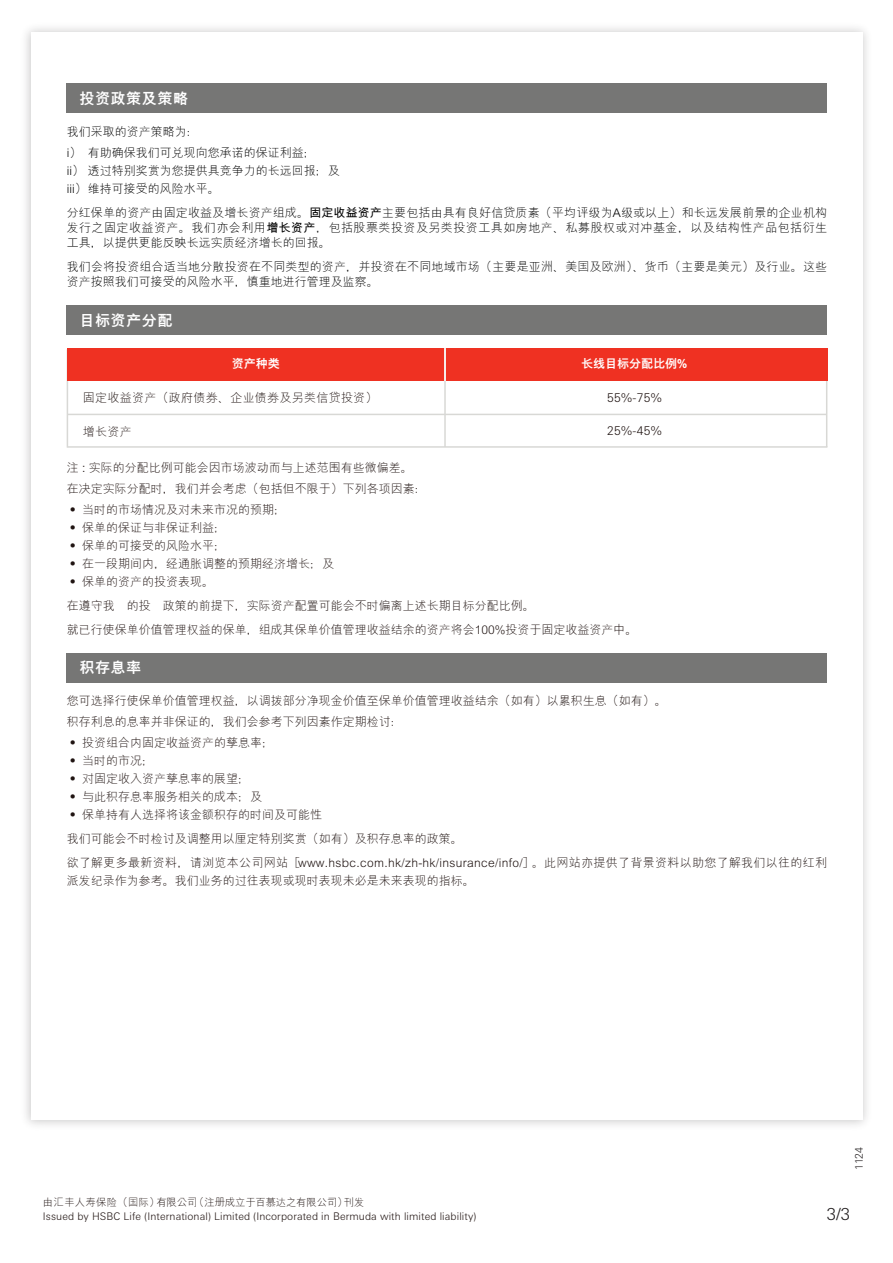
<style>
.page{position:relative;width:893px;height:1263px;background:#fff}
.page>*{position:absolute;margin:0;border:0;box-sizing:border-box;transform-origin:0 0}
.t1{font:300 16.5px "Univers Nextfor HSBC";color:#231f20}
.t2{font:800 15px "M Hei PR Cfor HSBC";letter-spacing:.04em;color:#fff}
.t3{font:300 12px/18px "M Hei PR Cfor HSBC";color:#201412}
.t4{font:300 12px/15px "M Hei PR Cfor HSBC";color:#000001}
.t5{font:300 12px/24px "M Hei PR Cfor HSBC";letter-spacing:.025em;color:#201412}
.t6{font:300 12px "Univers Nextfor HSBC";letter-spacing:.025em;color:#201412}
.t7{font:800 12px "M Hei PR Cfor HSBC";color:#fff}
.t8{font:300 10.5px "Univers Nextfor HSBC";letter-spacing:.01em;color:#201412}
.t9{font:300 10.5px "Univers Nextfor HSBC";color:#231f20}
.t10{font:300 10.35px "M Hei PR Cfor HSBC";letter-spacing:-.01em;color:#201412}
.s1{font-weight:700}
.s2{font-family:"M Hei H Kfor HSBC"}
.s3{font-size:10.5px}
.s4{font-family:"M Hei H Kfor HSBC";font-size:10.5px}
</style>
<div class="page">
<hr style="left:67px;top:349px;width:1px;height:99px;background:#d8d8d5">
<hr style="left:826px;top:348px;width:1px;height:99px;background:#d8d8d5">
<div style="left:67px;top:83px;width:760px;height:30px;background:#767675"></div>
<div style="left:67px;top:305px;width:760px;height:30px;background:#767675"></div>
<div style="left:67px;top:653px;width:760px;height:29px;background:#767675"></div>
<div style="left:67px;top:348px;width:760px;height:33px;background:#ef3122"></div>
<hr style="left:444px;top:348px;width:2px;height:99px;background:#d8d8d5">
<hr style="left:68px;top:414px;width:758px;height:1px;background:#d8d8d5">
<hr style="left:68px;top:446px;width:759px;height:2px;background:#d8d8d5">
<hr style="left:444px;top:348px;width:2px;height:33px;background:#fff">
<p class="t2" style="left:79px;top:90px;width:110px">投资政策及策略</p>
<p class="t4" style="left:67px;top:122px;width:251px;line-height:21px">我们采取的资产策略为：<br>i） 有助确保我们可兑现向您承诺的保证利益；</p>
<p class="t4" style="left:67px;top:162px;width:275px;line-height:18px">ii） 透过特别奖赏为您提供具竞争力的长远回报；及iii） 维持可接受的风险水平。</p>
<p class="t4" style="left:67px;top:206px;width:762px;text-align:justify">分红保单的资产由固定收益及增长资产组成。<span class="s1">固定收益资产</span>主要包括由具有良好信贷质素（平均评级为A级或以上）和长远发展前景的企业机构发行之固定收益资产。我们亦会利用<span class="s1">增长资产</span>，包括股票类投资及另类投资工具如房地产、私募股权或对冲基金，以及结构性产品包括衍生工具，以提供更能反映长远实质经济增长的回报。</p>
<p class="t4" style="left:67px;top:260px;width:762px">我们会将投资组合适当地分散投资在不同类型的资产，并投资在不同地域市场（主要是亚洲、美国及欧洲）、货币（主要是美元）及行业。这些资产按照我们可接受的风险水平，慎重地进行管理及监察。</p>
<p class="t2" style="left:79px;top:312px;width:94px">目标资产分配</p>
<p class="t7" style="left:232px;top:357px;width:49px">资产种类</p>
<p class="t7" style="left:581px;top:357px;width:108px">长线目标分配比例<span class="s2">%</span></p>
<p class="t5" style="left:83px;top:386px;width:296px">固定收益资产（政府债券、企业债券及另类信贷投资）</p>
<p class="t3" style="left:83px;top:422px;width:50px">增长资产</p>
<p class="t6" style="left:607px;top:389px;width:56px">55%-75%</p>
<p class="t6" style="left:607px;top:423px;width:56px">25%-45%</p>
<p class="t3" style="left:67px;top:457px;width:362px;line-height:21px">注 : 实际的分配比例可能会因市场波动而与上述范围有些微偏差。在决定实际分配时，我们并会考虑（<span class="s2">包括但不限于</span>）下列各项因素：<span class="s2">‧</span> 当时的市场情况及对未来市况的预期；</p>
<p class="t3" style="left:67px;top:518px;width:269px"><span class="s2">‧</span> 保单的保证与非保证利益；<br><span class="s2">‧</span> 保单的可接受的风险水平；<br><span class="s2">‧</span> 在一段期间内，经通胀调整的预期经济增长；及<span class="s2">‧</span> 保单的资产的投资表现。</p>
<p class="t3" style="left:67px;top:593px;width:572px;line-height:24px">在遵守我 的投 政策的前提下，实际资产配置可能会不时偏离上述长期目标分配比例。<br>就已行使保单价值管理权益的保单，组成其保单价值管理收益结余的资产将会100%投资于固定收益资产中。</p>
<p class="t2" style="left:79px;top:659px;width:63px">积存息率</p>
<p class="t3" style="left:67px;top:690px;width:602px;line-height:21px">您可选择行使保单价值管理权益，以调拨部分净现金价值至保单价值管理收益结余（如有）以累积生息（如有）。积存利息的息率并非保证的，我们会参考下列因素作定期检讨：<br><span class="s2">‧</span> 投资组合内固定收益资产的孳息率；</p>
<p class="t3" style="left:67px;top:751px;width:257px"><span class="s2">‧</span> 当时的市况；<br><span class="s2">‧</span> 对固定收入资产孳息率的展望；<br><span class="s2">‧</span> 与此积存息率服务相关的成本；及<br><span class="s2">‧</span> 保单持有人选择将该金额积存的时间及可能性</p>
<p class="t5" style="left:67px;top:826px;width:762px">我们可能会不时检讨及调整用以厘定特别奖赏（如有）及积存息率的政策。<br>欲了解更多最新资料，请浏览本公司网站［www.hsbc.com.hk/zh-hk/insurance/info/］。此网站亦提供了背景资料以助您了解我们以往的红利</p>
<p class="t3" style="left:67px;top:871px;width:410px">派发纪录作为参考。我们业务的过往表现或现时表现未必是未来表现的指标。</p>
<p class="t9" style="left:851px;top:1170px;width:25px;rotate:-90deg">1124</p>
<p class="t10" style="left:43px;top:1197px;width:323px">由<span class="s3">汇</span>丰人寿保险<span class="s4">（</span>国际<span class="s4">）有限公司（</span>注<span class="s3">册</span>成立于百慕达之有限公司<span class="s4">）</span>刊发</p>
<p class="t8" style="left:43px;top:1209px;width:435px">Issued by HSBC Life (International) Limited (Incorporated in Bermuda with limited liability)</p>
<h1 class="t1" style="left:827px;top:1203px;width:25px">3/3</h1>
</div>
